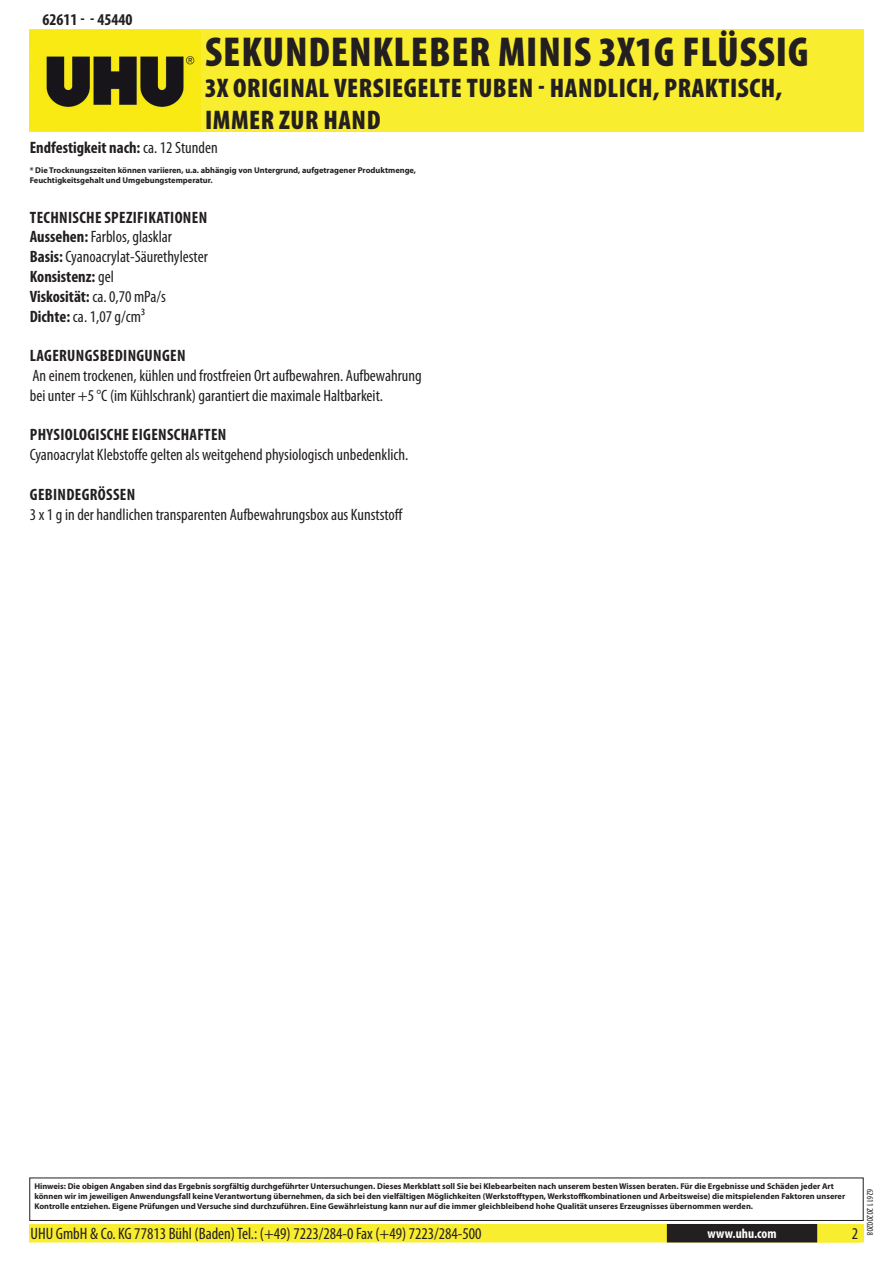
<style>
.page{position:relative;width:893px;height:1263px;background:#fff}
.page>*{position:absolute;margin:0;border:0;box-sizing:border-box;transform-origin:0 0}
.t1{font:900 condensed 42px "Myriad Pro";letter-spacing:.02em;color:#231f20}
.t2{font:900 condensed 27px/32.4px "Myriad Pro";letter-spacing:.02em;color:#231f20}
.t3{font:condensed 16.5px/19.8px "Myriad Pro";color:#231f20}
.t4{font:700 condensed 16.5px "Myriad Pro";letter-spacing:.02em;color:#231f20}
.t5{font:700 condensed 16.5px "Myriad Pro";color:#231f20}
.t6{font:700 condensed 13.5px "Myriad Pro";color:#fff}
.t7{font:condensed 9px "Myriad Pro";color:#231f20}
.t8{font:700 8.4px/10.1px "Myriad Pro";color:#231f20}
.s1{font-weight:400}
.s2{font-weight:700}
</style>
<div class="page">
<div style="left:30px;top:1225px;width:833px;height:17px;background:#f8ed2e"></div>
<div style="left:29px;top:1224px;width:835px;height:18px;border:2px solid #f8ed2e"></div>
<div style="left:816px;top:1224px;width:44px;height:18px;border:2px solid #f8ed2e"></div>
<div style="left:668px;top:1225px;width:148px;height:17px;background:#231f20"></div>
<div style="left:667px;top:1224px;width:150px;height:18px;border:2px solid #231f20"></div>
<div style="left:29px;top:1177px;width:835px;height:44px;border:1px solid #231f20"></div>
<div style="left:30px;top:30px;width:834px;height:102px;background:#f8ed2e"></div>
<img style="left:30px;top:31px;width:171px;height:100px">
<h3 class="t5" style="left:43px;top:9px;width:91px">62611 - - 45440</h3>
<h1 class="t1" style="left:205px;top:25px;width:313px">SEKUNDENKLEBER MINIS</h1>
<h1 class="t1" style="left:598px;top:25px;width:212px">3X1G FLÜSSIG</h1>
<h2 class="t2" style="left:205px;top:71px;width:579px">3X ORIGINAL VERSIEGELTE TUBEN - HANDLICH, PRAKTISCH,<br>IMMER ZUR HAND</h2>
<h3 class="t4" style="left:30px;top:137px;width:190px">ENDFESTIGKEIT NACH: <span class="s1">ca. 12 Stunden</span></h3>
<p class="t8" style="left:30px;top:165px;width:388px">* Die Trocknungszeiten können variieren, u.a. abhängig von Untergrund, aufgetragener Produktmenge,<br>Feuchtigkeitsgehalt und Umgebungstemperatur.</p>
<h3 class="t3" style="left:30px;top:207px;width:179px"><span class="s2">TECHNISCHE SPEZIFIKATIONEN<br>AUSSEHEN:</span> Farblos, glasklar<br><span class="s2">BASIS:</span> Cyanoacrylat-Säurethylester<br><span class="s2">KONSISTENZ:</span> gel<br><span class="s2">VISKOSITÄT:</span> ca. 0,70 mPa/s<br><span class="s2">DICHTE:</span> ca. 1,07 g/cm³</h3>
<h3 class="t4" style="left:30px;top:345px;width:157px">LAGERUNGSBEDINGUNGEN</h3>
<h3 class="t3" style="left:30px;top:365px;width:393px">An einem trockenen, kühlen und frostfreien Ort aufbewahren. Aufbewahrung bei unter +5 °C (im Kühlschrank) garantiert die maximale Haltbarkeit.</h3>
<h3 class="t4" style="left:30px;top:425px;width:198px">PHYSIOLOGISCHE EIGENSCHAFTEN</h3>
<h3 class="t3" style="left:30px;top:445px;width:380px">Cyanoacrylat Klebstoffe gelten als weitgehend physiologisch unbedenklich.</h3>
<h3 class="t4" style="left:30px;top:484px;width:107px">GEBINDEGRÖSSEN</h3>
<h3 class="t3" style="left:30px;top:504px;width:375px">3 x 1 g in der handlichen transparenten Aufbewahrungsbox aus Kunststoff</h3>
<p class="t8" style="left:34px;top:1181px;width:812px">Hinweis: Die obigen Angaben sind das Ergebnis sorgfältig durchgeführter Untersuchungen. Dieses Merkblatt soll Sie bei Klebearbeiten nach unserem besten Wissen beraten. Für die Ergebnisse und Schäden jeder Art können wir im jeweiligen Anwendungsfall keine Verantwortung übernehmen, da sich bei den vielfältigen Möglichkeiten (Werkstofftypen, Werkstoffkombinationen und Arbeitsweise) die mitspielenden Faktoren unserer<br>Kontrolle entziehen. Eigene Prüfungen und Versuche sind durchzuführen. Eine Gewährleistung kann nur auf die immer gleichbleibend hohe Qualität unseres Erzeugnisses übernommen werden.</p>
<h3 class="t3" style="left:31px;top:1224px;width:453px">UHU GmbH &amp; Co. KG 77813 Bühl (Baden) Tel.: (+49) 7223/284-0 Fax (+49) 7223/284-500</h3>
<h3 class="t6" style="left:707px;top:1225px;width:71px">WWW.UHU.COM</h3>
<h3 class="t3" style="left:852px;top:1224px;width:8px">2</h3>
<p class="t7" style="left:875px;top:1189px;width:48px;rotate:90deg">62611 20200208</p>
</div>
